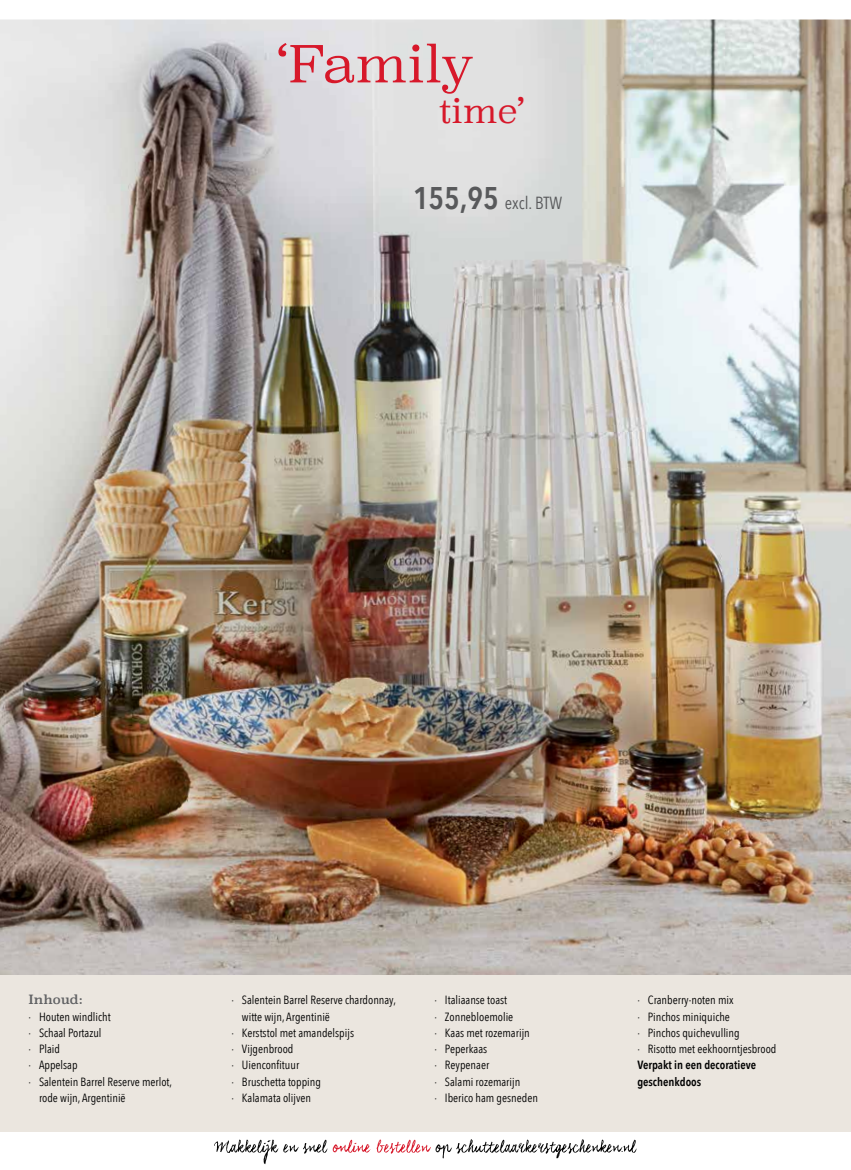
<style>
.page{position:relative;width:851px;height:1170px;background:#fff}
.page>*{position:absolute;margin:0;border:0;box-sizing:border-box;transform-origin:0 0}
.t1{font:300 50.25px "Superclarendon";color:#d7182a}
.t2{font:300 33.5px "Superclarendon";color:#d7182a}
.t3{font:17.5px "Avenir Next Condensed";color:#58595b}
.t4{font:12.5px "Superclarendon";color:#616264}
.t5{font:11.88px/16.2px "Avenir Next Condensed";color:#000}
.t6{font:600 11.88px/16.2px "Avenir Next Condensed";color:#000}
.s1{font-weight:600;font-size:31.25px}
</style>
<div class="page">
<img style="left:0;top:19px;width:850px;height:955px">
<div style="left:0;top:974px;width:850px;height:157px;background:#ebe6df"></div>
<svg style="left:214px;top:1139px;width:423px;height:24px"></svg>
<h1 class="t1" style="left:276px;top:31px;width:199px">‘Family</h1>
<h2 class="t2" style="left:438px;top:88px;width:88px">time’</h2>
<h3 class="t3" style="left:413px;top:187px;width:151px"><span class="s1">155,95</span> excl. BTW</h3>
<p class="t4" style="left:28px;top:991px;width:56px">Inhoud:</p>
<p class="t5" style="left:28px;top:1007px;width:84px">· Houten windlicht</p>
<p class="t5" style="left:28px;top:1023px;width:75px">· Schaal Portazul</p>
<p class="t5" style="left:28px;top:1040px;width:33px">· Plaid</p>
<p class="t5" style="left:28px;top:1056px;width:51px">· Appelsap</p>
<p class="t5" style="left:28px;top:1072px;width:145px">· Salentein Barrel Reserve merlot,</p>
<p class="t5" style="left:39px;top:1088px;width:88px">rode wijn, Argentinië</p>
<p class="t5" style="left:231px;top:991px;width:166px">· Salentein Barrel Reserve chardonnay,</p>
<p class="t5" style="left:242px;top:1007px;width:89px">witte wijn, Argentinië</p>
<p class="t5" style="left:231px;top:1023px;width:124px">· Kerststol met amandelspijs</p>
<p class="t5" style="left:231px;top:1040px;width:64px">· Vijgenbrood</p>
<p class="t5" style="left:231px;top:1056px;width:69px">· Uienconfituur</p>
<p class="t5" style="left:231px;top:1072px;width:91px">· Bruschetta topping</p>
<p class="t5" style="left:231px;top:1088px;width:81px">· Kalamata olijven</p>
<p class="t5" style="left:434px;top:991px;width:105px">· Italiaanse toast<br>· Zonnebloemolie<br>· Kaas met rozemarijn<br>· Peperkaas<br>· Reypenaer<br>· Salami rozemarijn<br>· Iberico ham gesneden</p>
<p class="t5" style="left:637px;top:991px;width:141px">· Cranberry-noten mix<br>· Pinchos miniquiche<br>· Pinchos quichevulling<br>· Risotto met eekhoorntjesbrood</p>
<p class="t6" style="left:637px;top:1056px;width:120px">Verpakt in een decoratieve geschenkdoos</p>
</div>
